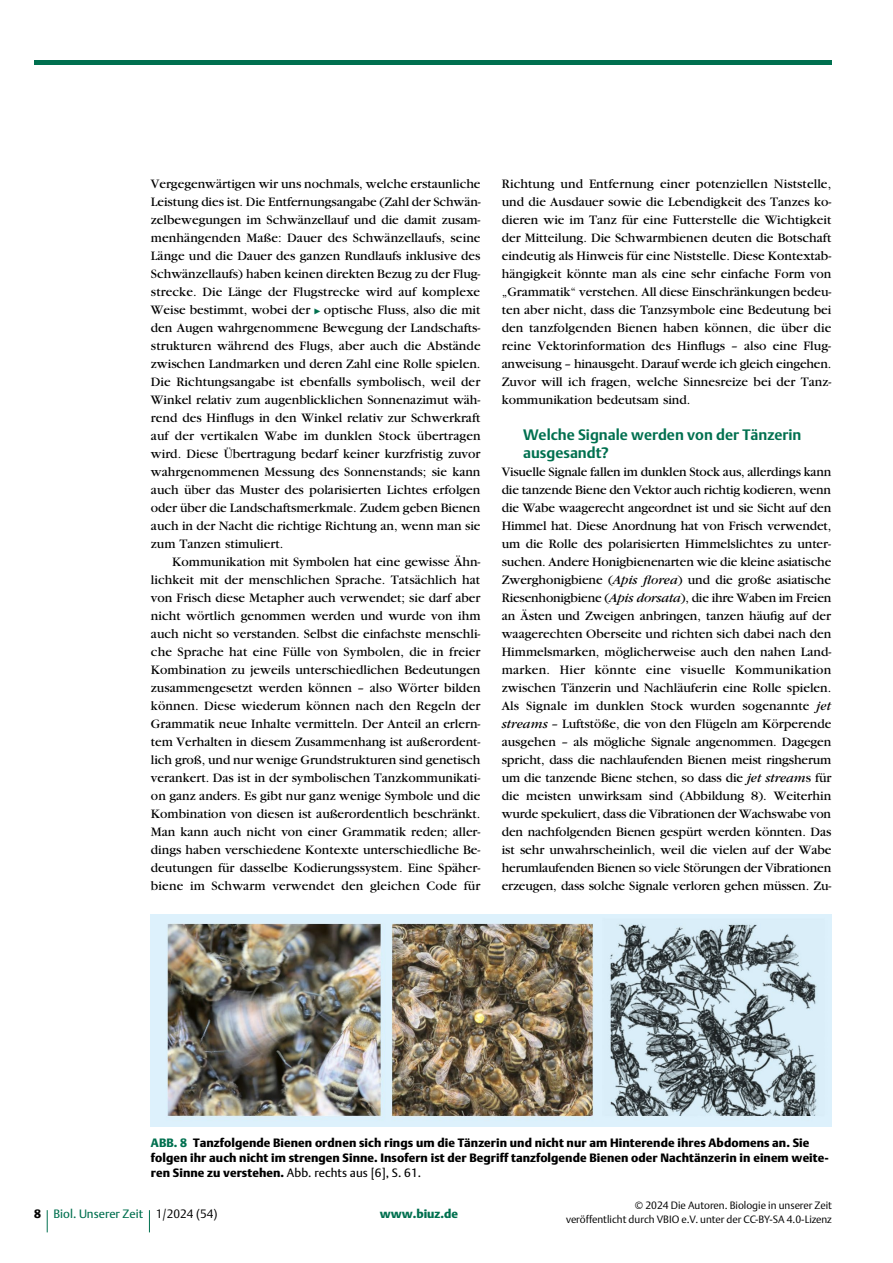
<style>
.page{position:relative;width:893px;height:1263px;background:#fff}
.page>*{position:absolute;margin:0;border:0;box-sizing:border-box;transform-origin:0 0}
.t1{font:700 15px "DTL Argo T";color:#00704f}
.t2{font:13.5px/18px "Garamond";color:#000;text-align:justify}
.t3{font:12px/15px "DTL Argo T Black";letter-spacing:.005em;color:#000}
.t4{font:12px "DTL Argo T";color:#00704f}
.t5{font:12px "DTL Argo T Black";color:#00704f}
.t6{font:10.5px/13.5px "DTL Argo T Light";color:#000;text-align:right}
.s1{font-style:italic}
.s2{color:#00704f}
.s3{font-family:"DTL Argo T"}
.s4{font-family:"DTL Argo T Black";color:#000}
.s5{font-family:"DTL Argo T Light";color:#000}
</style>
<div class="page">
<svg style="left:47px;top:1210px;width:1px;height:22px"></svg>
<svg style="left:149px;top:1210px;width:1px;height:22px"></svg>
<hr style="left:34px;top:60px;width:797px;height:4px;background:#00704f">
<img style="left:151px;top:914px;width:680px;height:213px">
<p class="t2" style="left:151px;top:175px;width:331px">Vergegenwärtigen wir uns nochmals, welche erstaunliche Leistung dies ist. Die Entfernungsangabe (Zahl der Schwän&shy;zelbewegungen im Schwänzellauf und die damit zusam&shy;menhängenden Maße: Dauer des Schwänzellaufs, seine Länge und die Dauer des ganzen Rundlaufs inklusive des Schwänzellaufs) haben keinen direkten Bezug zu der Flug&shy;strecke. Die Länge der Flugstrecke wird auf komplexe Weise bestimmt, wobei der optische Fluss, also die mit den Augen wahrgenommene Bewegung der Landschafts&shy;strukturen während des Flugs, aber auch die Abstände zwischen Landmarken und deren Zahl eine Rolle spielen.<br>Die Richtungsangabe ist ebenfalls symbolisch, weil der Winkel relativ zum augenblicklichen Sonnenazimut wäh&shy;rend des Hinfugs in den Winkel relativ zur Schwerkraft auf der vertikalen Wabe im dunklen Stock übertragen wird. Diese Übertragung bedarf keiner kurzfristig zuvor wahrgenommenen Messung des Sonnenstands; sie kann auch über das Muster des polarisierten Lichtes erfolgen oder über die Landschaftsmerkmale. Zudem geben Bienen auch in der Nacht die richtige Richtung an, wenn man sie zum Tanzen stimuliert.</p>
<p class="t2" style="left:151px;top:553px;width:331px;text-indent:21px">Kommunikation mit Symbolen hat eine gewisse Ähn&shy;lichkeit mit der menschlichen Sprache. Tatsächlich hat von Frisch diese Metapher auch verwendet; sie darf aber nicht wörtlich genommen werden und wurde von ihm auch nicht so verstanden. Selbst die einfachste menschli&shy;che Sprache hat eine Fülle von Symbolen, die in freier Kombination zu jeweils unterschiedlichen Bedeutungen zusammengesetzt werden können – also Wörter bilden können. Diese wiederum können nach den Regeln der Grammatik neue Inhalte vermitteln. Der Anteil an erlern&shy;tem Verhalten in diesem Zusammenhang ist außerordent&shy;lich groß, und nur wenige Grundstrukturen sind genetisch verankert. Das ist in der symbolischen Tanzkommunikati&shy;on ganz anders. Es gibt nur ganz wenige Symbole und die Kombination von diesen ist außerordentlich beschränkt.<br>Man kann auch nicht von einer Grammatik reden; aller&shy;dings haben verschiedene Kontexte unterschiedliche Be&shy;deutungen für dasselbe Kodierungssystem. Eine Späher&shy;biene im Schwarm verwendet den gleichen Code für</p>
<p class="t2" style="left:502px;top:175px;width:331px">Richtung und Entfernung einer potenziellen Niststelle, und die Ausdauer sowie die Lebendigkeit des Tanzes ko&shy;dieren wie im Tanz für eine Futterstelle die Wichtigkeit der Mitteilung. Die Schwarmbienen deuten die Botschaft eindeutig als Hinweis für eine Niststelle. Diese Kontextab&shy;hängigkeit könnte man als eine sehr einfache Form von „Grammatik“ verstehen. All diese Einschränkungen bedeu&shy;ten aber nicht, dass die Tanzsymbole eine Bedeutung bei den tanzfolgenden Bienen haben können, die über die reine Vektorinformation des Hinfugs – also eine Flug&shy;anweisung – hinausgeht. Darauf werde ich gleich eingehen.<br>Zuvor will ich fragen, welche Sinnesreize bei der Tanz&shy;kommunikation bedeutsam sind.</p>
<h5 class="t1" style="left:523px;top:426px;width:280px">Welche Signale werden von der Tänzerin</h5>
<p class="t1" style="left:523px;top:444px;width:87px">ausgesandt?</p>
<p class="t2" style="left:502px;top:463px;width:331px">Visuelle Signale fallen im dunklen Stock aus, allerdings kann die tanzende Biene den Vektor auch richtig kodieren, wenn die Wabe waagerecht angeordnet ist und sie Sicht auf den Himmel hat. Diese Anordnung hat von Frisch verwendet, um die Rolle des polarisierten Himmelslichtes zu unter&shy;suchen. Andere Honigbienenarten wie die kleine asiatische Zwerghonigbiene (<span class="s1">Apis forea</span>) und die große asiatische Riesenhonigbiene (<span class="s1">Apis dorsata</span>), die ihre Waben im Freien an Ästen und Zweigen anbringen, tanzen häufg auf der waagerechten Oberseite und richten sich dabei nach den Himmelsmarken, möglicherweise auch den nahen Land&shy;marken. Hier könnte eine visuelle Kommunikation zwischen Tänzerin und Nachläuferin eine Rolle spielen.<br>Als Signale im dunklen Stock wurden sogenannte <span class="s1">jet streams</span> – Luftstöße, die von den Flügeln am Körperende ausgehen – als mögliche Signale angenommen. Dagegen spricht, dass die nachlaufenden Bienen meist ringsherum um die tanzende Biene stehen, so dass die <span class="s1">jet stream</span>s für die meisten unwirksam sind (Abbildung 8). Weiterhin wurde spekuliert, dass die Vibrationen der Wachswabe von den nachfolgenden Bienen gespürt werden könnten. Das ist sehr unwahrscheinlich, weil die vielen auf der Wabe herumlaufenden Bienen so viele Störungen der Vibrationen erzeugen, dass solche Signale verloren gehen müssen. Zu-</p>
<p class="t3" style="left:151px;top:1135px;width:679px"><span class="s2">ABB. 8</span> Tanzfolgende Bienen ordnen sich rings um die Tänzerin und nicht nur am Hinterende ihres Abdomens an. Sie folgen ihr auch nicht im strengen Sinne. Insofern ist der Begriff tanzfolgende Bienen oder Nachtänzerin in einem weite&shy;ren Sinne zu verstehen. <span class="s3">Abb. rechts aus [6], S. 61.</span></p>
<p class="t6" style="left:566px;top:1199px;width:267px">© 2024 Die Autoren. Biologie in unserer Zeit<br>veröffentlicht durch VBIO e.V. unter der CC-BY-SA 4.0-Lizenz</p>
<p class="t4" style="left:34px;top:1207px;width:185px"><span class="s4">8</span> Biol. Unserer Zeit <span class="s5">1/2024 (54)</span></p>
<p class="t5" style="left:380px;top:1207px;width:80px">www.biuz.de</p>
</div>
